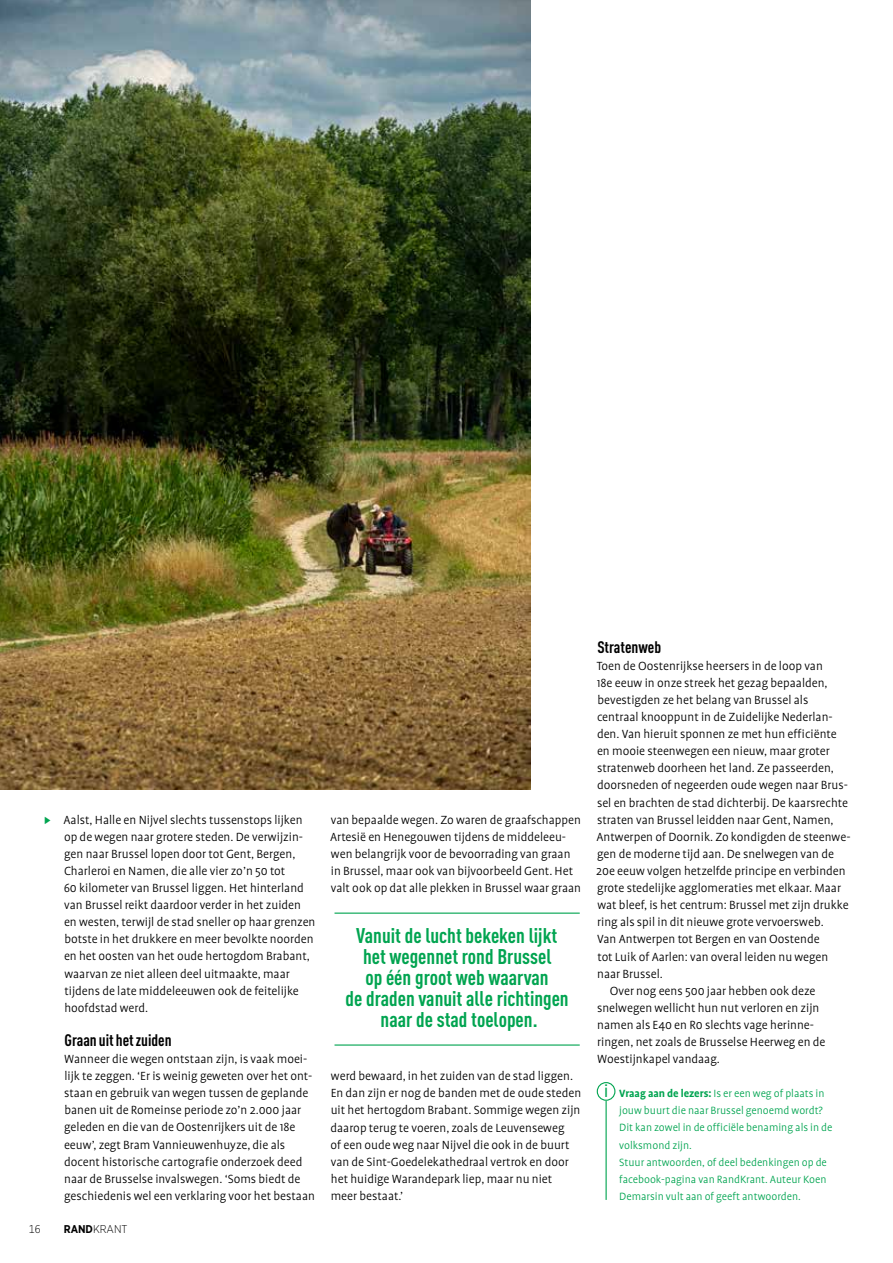
<style>
.page{position:relative;width:893px;height:1263px;background:#fff}
.page>*{position:absolute;margin:0;border:0;box-sizing:border-box;transform-origin:0 0}
.t1{font:700 condensed 21px/21px "DINOT";color:#00a450;text-align:center}
.t2{font:500 condensed 18px "DINOT";color:#00a450}
.t3{font:700 condensed 16.5px "DINOT";color:#000}
.t4{font:300 13.5px/17.1px "Profile";color:#000}
.t5{font:300 12px/17.1px "Profile";color:#00a450}
.t6{font:300 11.25px "Gotham Narrow";color:#000}
.s1{font-family:"Arial";font-weight:700;font-size:10.5px;color:#00a450}
.s2{font-weight:700}
</style>
<div class="page">
<img style="left:0;top:0;width:531px;height:789px">
<div style="left:597px;top:1082px;width:18px;height:19px;border:1px solid #00a450;border-radius:50%"></div>
<hr style="left:605px;top:1101px;width:2px;height:99px;background:#00a450">
<hr style="left:334px;top:912px;width:246px;height:2px;background:#00a450">
<hr style="left:334px;top:1044px;width:246px;height:1px;background:#00a450">
<p class="t4" style="left:64px;top:811px;width:253px;text-indent:-20px"><span class="s1">►</span> Aalst, Halle en Nijvel slechts tussenstops lijken op de wegen naar grotere steden. De verwijzin&shy;gen naar Brussel lopen door tot Gent, Bergen, Charleroi en Namen, die alle vier zo’n 50 tot<br>60 kilometer van Brussel liggen. Het hinterland van Brussel reikt daardoor verder in het zuiden en westen, terwijl de stad sneller op haar grenzen botste in het drukkere en meer bevolkte noorden en het oosten van het oude hertogdom Brabant, waarvan ze niet alleen deel uitmaakte, maar tijdens de late middeleeuwen ook de feitelijke hoofdstad werd.</p>
<p class="t3" style="left:64px;top:1030px;width:109px">Graan uit het zuiden</p>
<p class="t4" style="left:64px;top:1050px;width:252px">Wanneer die wegen ontstaan zijn, is vaak moei&shy;lijk te zeggen. ‘Er is weinig geweten over het ont&shy;staan en gebruik van wegen tussen de geplande banen uit de Romeinse periode zo’n 2.000 jaar geleden en die van de Oostenrijkers uit de 18e eeuw’, zegt Bram Vannieuwenhuyze, die als docent historische cartografie onderzoek deed naar de Brusselse invalswegen. ‘Soms biedt de geschiedenis wel een verklaring voor het bestaan</p>
<p class="t6" style="left:29px;top:1222px;width:13px">16</p>
<p class="t6" style="left:64px;top:1222px;width:65px"><span class="s2">RAND</span>KRANT</p>
<p class="t4" style="left:330px;top:811px;width:253px">van bepaalde wegen. Zo waren de graafschappen Artesië en Henegouwen tijdens de middeleeu&shy;wen belangrijk voor de bevoorrading van graan in Brussel, maar ook van bijvoorbeeld Gent. Het valt ook op dat alle plekken in Brussel waar graan</p>
<h1 class="t1" style="left:346px;top:925px;width:225px">Vanuit de lucht bekeken lijkt het wegennet rond Brussel<br>op één groot web waarvan<br>de draden vanuit alle richtingen naar de stad toelopen.</h1>
<p class="t4" style="left:331px;top:1067px;width:252px">werd bewaard, in het zuiden van de stad liggen.<br>En dan zijn er nog de banden met de oude steden uit het hertogdom Brabant. Sommige wegen zijn daarop terug te voeren, zoals de Leuvenseweg<br>of een oude weg naar Nijvel die ook in de buurt van de Sint-Goedelekathedraal vertrok en door het huidige Warandepark liep, maar nu niet meer bestaat.’</p>
<p class="t3" style="left:597px;top:637px;width:65px">Stratenweb</p>
<p class="t4" style="left:597px;top:657px;width:228px">Toen de Oostenrijkse heersers in de loop van</p>
<p class="t4" style="left:597px;top:674px;width:232px">18e eeuw in onze streek het gezag bepaalden,</p>
<p class="t4" style="left:597px;top:691px;width:212px">bevestigden ze het belang van Brussel als</p>
<p class="t4" style="left:597px;top:708px;width:237px">centraal knooppunt in de Zuidelijke Nederlan-</p>
<p class="t4" style="left:597px;top:725px;width:241px">den. Van hieruit sponnen ze met hun efficiënte</p>
<p class="t4" style="left:597px;top:743px;width:234px">en mooie steenwegen een nieuw, maar groter</p>
<p class="t4" style="left:597px;top:760px;width:238px">stratenweb doorheen het land. Ze passeerden,</p>
<p class="t4" style="left:597px;top:777px;width:252px">doorsneden of negeerden oude wegen naar Brus-</p>
<p class="t4" style="left:597px;top:794px;width:253px">sel en brachten de stad dichterbij. De kaarsrechte</p>
<p class="t4" style="left:597px;top:811px;width:238px">straten van Brussel leidden naar Gent, Namen,</p>
<p class="t4" style="left:596px;top:828px;width:256px">Antwerpen of Doornik. Zo kondigden de steenwe-</p>
<p class="t4" style="left:597px;top:845px;width:238px">gen de moderne tijd aan. De snelwegen van de</p>
<p class="t4" style="left:596px;top:862px;width:251px">20e eeuw volgen hetzelfde principe en verbinden</p>
<p class="t4" style="left:597px;top:879px;width:245px">grote stedelijke agglomeraties met elkaar. Maar</p>
<p class="t4" style="left:597px;top:897px;width:253px">wat bleef, is het centrum: Brussel met zijn drukke</p>
<p class="t4" style="left:597px;top:914px;width:228px">ring als spil in dit nieuwe grote vervoersweb.</p>
<p class="t4" style="left:597px;top:931px;width:224px">Van Antwerpen tot Bergen en van Oostende</p>
<p class="t4" style="left:597px;top:948px;width:233px">tot Luik of Aarlen: van overal leiden nu wegen</p>
<p class="t4" style="left:597px;top:965px;width:67px">naar Brussel.</p>
<p class="t4" style="left:610px;top:982px;width:207px">Over nog eens 500 jaar hebben ook deze</p>
<p class="t4" style="left:597px;top:999px;width:224px">snelwegen wellicht hun nut verloren en zijn</p>
<p class="t4" style="left:597px;top:1016px;width:218px">namen als E40 en R0 slechts vage herinne-</p>
<p class="t4" style="left:597px;top:1033px;width:230px">ringen, net zoals de Brusselse Heerweg en de</p>
<p class="t4" style="left:597px;top:1050px;width:124px">Woestijnkapel vandaag.</p>
<h2 class="t2" style="left:604px;top:1080px;width:5px">i</h2>
<p class="t5" style="left:619px;top:1085px;width:215px"><span class="s2">Vraag aan de lezers:</span> Is er een weg of plaats in jouw buurt die naar Brussel genoemd wordt?<br>Dit kan zowel in de officiële benaming als in de volksmond zijn.<br>Stuur antwoorden, of deel bedenkingen op de facebook-pagina van RandKrant. Auteur Koen Demarsin vult aan of geeft antwoorden.</p>
</div>
